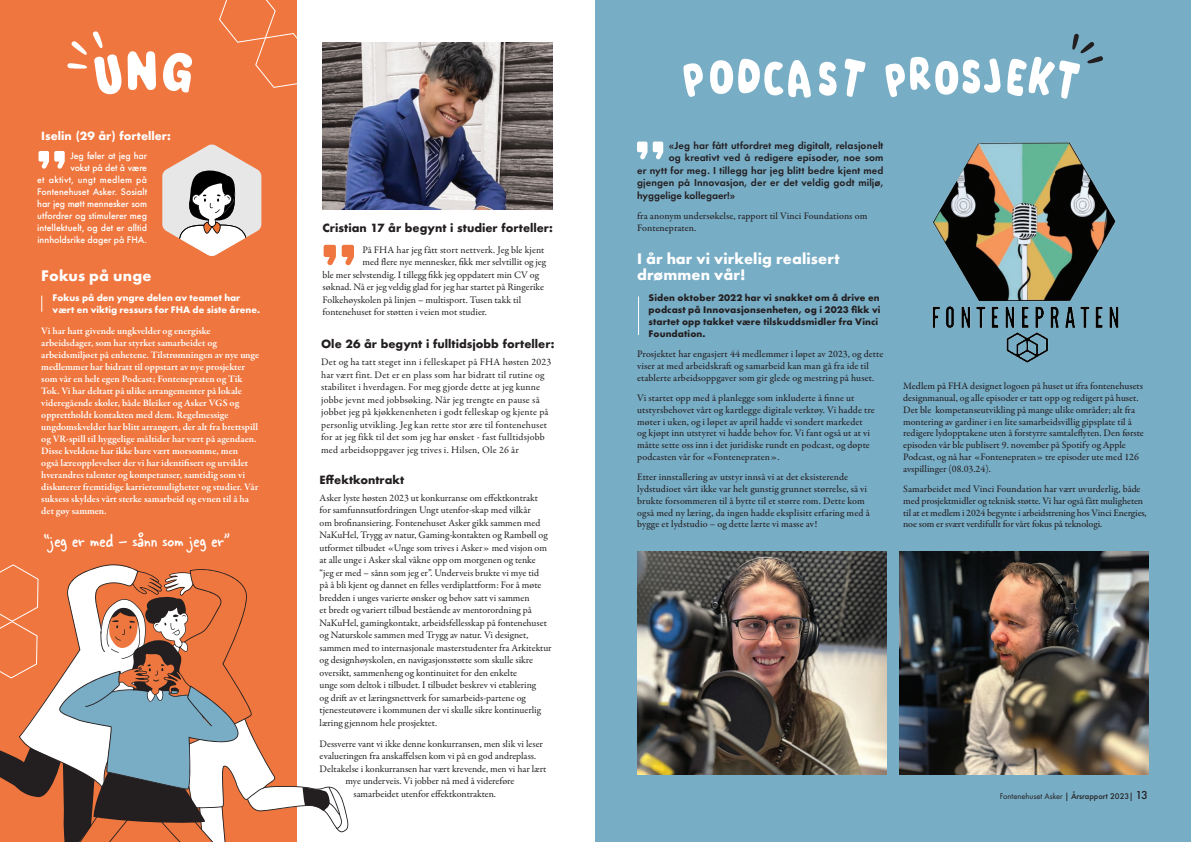
<style>
.page{position:relative;width:1191px;height:842px;background:#fff}
.page>*{position:absolute;margin:0;border:0;box-sizing:border-box;transform-origin:0 0}
.t1{font:20px "Skippy Sharp";color:#fff}
.t2{font:700 16px/16px "Futura PT";letter-spacing:.01em;color:#fff}
.t3{font:700 11px "Futura";color:#231f20}
.t4{font:700 11px "Futura";color:#fff}
.t5{font:600 10.5px "Futura PT";letter-spacing:.01em;color:#231f20}
.t6{font:10px/12.5px "Garamond Premr Pro";color:#231f20}
.t7{font:500 10px/11.8px "Garamond Premr Pro";letter-spacing:.005em;color:#231f20}
.t8{font:600 10px/12px "Garamond Premr Pro";color:#fff}
.t9{font:10px/12.5px "Garamond Premr Pro";letter-spacing:.02em;color:#231f20}
.t10{font:500 10px/12px "Futura PT";color:#fff;text-align:right}
.t11{font:700 10px/12px "Futura PT";letter-spacing:.01em;color:#231f20}
.t12{font:700 10px/12px "Futura PT";color:#fff}
.t13{font:8.5px "Futura PT";color:#231f20}
.s1{font-weight:500}
.s2{font-weight:500;font-size:12px}
</style>
<div class="page">
<div style="left:0;top:0;width:296px;height:842px;background:#ef763e"></div>
<svg style="left:71px;top:41px;width:16px;height:14px"></svg>
<svg style="left:67px;top:63px;width:20px;height:6px"></svg>
<svg style="left:93px;top:31px;width:10px;height:17px"></svg>
<svg style="left:94px;top:54px;width:27px;height:40px"></svg>
<svg style="left:163px;top:52px;width:29px;height:41px"></svg>
<svg style="left:128px;top:51px;width:28px;height:39px"></svg>
<svg style="left:39px;top:151px;width:26px;height:18px"></svg>
<svg style="left:41px;top:296px;width:1px;height:16px"></svg>
<svg style="left:219px;top:0;width:78px;height:88px"></svg>
<svg style="left:296px;top:180px;width:27px;height:59px"></svg>
<svg style="left:324px;top:245px;width:12px;height:20px"></svg>
<svg style="left:342px;top:245px;width:12px;height:20px"></svg>
<img style="left:323px;top:42px;width:230px;height:168px">
<div style="left:595px;top:0;width:596px;height:842px;background:#78adc6"></div>
<svg style="left:162px;top:144px;width:99px;height:112px"></svg>
<svg style="left:885px;top:56px;width:115px;height:41px"></svg>
<svg style="left:1007px;top:34px;width:96px;height:65px"></svg>
<img style="left:899px;top:552px;width:249px;height:223px">
<img style="left:637px;top:552px;width:249px;height:223px">
<img style="left:932px;top:142px;width:187px;height:221px">
<svg style="left:683px;top:63px;width:20px;height:34px"></svg>
<svg style="left:819px;top:61px;width:18px;height:35px"></svg>
<svg style="left:844px;top:59px;width:21px;height:38px"></svg>
<svg style="left:637px;top:142px;width:10px;height:17px"></svg>
<svg style="left:653px;top:142px;width:10px;height:17px"></svg>
<svg style="left:710px;top:58px;width:101px;height:40px"></svg>
<hr style="left:638px;top:296px;width:1px;height:39px;background:#fff">
<svg style="left:0;top:564px;width:348px;height:278px"></svg>
<p class="t4" style="left:41px;top:128px;width:131px">Iselin (29 år) forteller:</p>
<p class="t10" style="left:37px;top:149px;width:111px">Jeg føler at jeg har<br>vokst på det å være<br>et aktivt, ungt medlem på<br>Fontenehuset Asker. Sosialt har jeg møtt mennesker som utfordrer og stimulerer meg intellektuelt, og det er alltid innholdsrike dager på FHA.</p>
<p class="t2" style="left:41px;top:267px;width:112px">Fokus på unge</p>
<p class="t12" style="left:53px;top:292px;width:209px">Fokus på den yngre delen av teamet har vært en viktig ressurs for FHA de siste årene.</p>
<p class="t8" style="left:41px;top:325px;width:219px">Vi har hatt givende ungkvelder og energiske arbeidsdager, som har styrket samarbeidet og arbeidsmiljøet på enhetene. Tilstrømningen av nye unge medlemmer har bidratt til oppstart av nye prosjekter som vår en helt egen Podcast; Fontenepraten og Tik Tok. Vi har deltatt på ulike arrangementer på lokale videregående skoler, både Bleiker og Asker VGS og opprettholdt kontakten med dem. Regelmessige ungdomskvelder har blitt arrangert, der alt fra brettspill og VR-spill til hyggelige måltider har vært på agendaen.<br>Disse kveldene har ikke bare vært morsomme, men<br>også læreopplevelser der vi har identifisert og utviklet hverandres talenter og kompetanser, samtidig som vi diskuterer fremtidige karrieremuligheter og studier. Vår suksess skyldes vårt sterke samarbeid og evnen til å ha det gøy sammen.</p>
<p class="t1" style="left:44px;top:528px;width:188px">“jeg er med – sånn som jeg er”</p>
<p class="t3" style="left:323px;top:219px;width:232px">Cristian 17 år begynt i studier forteller:</p>
<p class="t6" style="left:362px;top:243px;width:183px">På FHA har jeg fått stort nettverk. Jeg ble kjent</p>
<p class="t6" style="left:362px;top:256px;width:185px">med flere nye mennesker, fikk mer selvtillit og jeg</p>
<p class="t6" style="left:323px;top:268px;width:218px">ble mer selvstendig. I tillegg fikk jeg oppdatert min CV og</p>
<p class="t6" style="left:323px;top:281px;width:223px">søknad. Nå er jeg veldig glad for jeg har startet på Ringerike</p>
<p class="t6" style="left:323px;top:293px;width:200px">Folkehøyskolen på linjen – multisport. Tusen takk til</p>
<p class="t6" style="left:323px;top:306px;width:166px">fontenehuset for støtten i veien mot studier.</p>
<p class="t3" style="left:321px;top:335px;width:235px">Ole 26 år begynt i fulltidsjobb forteller:</p>
<p class="t9" style="left:321px;top:356px;width:232px">Det og ha tatt steget inn i felleskapet på FHA høsten 2023 har vært fint. Det er en plass som har bidratt til rutine og stabilitet i hverdagen. For meg gjorde dette at jeg kunne jobbe jevnt med jobbsøking. Når jeg trengte en pause så jobbet jeg på kjøkkenenheten i godt felleskap og kjente på personlig utvikling. Jeg kan rette stor ære til fontenehuset for at jeg fikk til det som jeg har ønsket - fast fulltidsjobb med arbeidsoppgaver jeg trives i. Hilsen, Ole 26 år</p>
<p class="t6" style="left:320px;top:492px;width:233px">Asker lyste høsten 2023 ut konkurranse om effektkontrakt<br>for samfunnsutfordringen Ungt utenfor-skap med vilkår<br>om brofinansiering. Fontenehuset Asker gikk sammen med NaKuHel, Trygg av natur, Gaming-kontakten og Rambøll og utformet tilbudet «Unge som trives i Asker» med visjon om at alle unge i Asker skal våkne opp om morgenen og tenke “jeg er med – sånn som jeg er”. Underveis brukte vi mye tid<br>på å bli kjent og dannet en felles verdiplattform: For å møte bredden i unges varierte ønsker og behov satt vi sammen<br>et bredt og variert tilbud bestående av mentorordning på NaKuHel, gamingkontakt, arbeidsfellesskap på fontenehuset og Naturskole sammen med Trygg av natur. Vi designet, sammen med to internasjonale masterstudenter fra Arkitektur og designhøyskolen, en navigasjonsstøtte som skulle sikre oversikt, sammenheng og kontinuitet for den enkelte<br>unge som deltok i tilbudet. I tilbudet beskrev vi etablering<br>og drift av et læringsnettverk for samarbeids-partene og tjenesteutøvere i kommunen der vi skulle sikre kontinuerlig læring gjennom hele prosjektet.</p>
<p class="t6" style="left:320px;top:738px;width:225px">Dessverre vant vi ikke denne konkurransen, men slik vi leser</p>
<p class="t6" style="left:320px;top:750px;width:218px">evalueringen fra anskaffelsen kom vi på en god andreplass.</p>
<p class="t6" style="left:320px;top:763px;width:228px">Deltakelse i konkurransen har vært krevende, men vi har lært</p>
<p class="t6" style="left:345px;top:775px;width:170px">mye underveis. Vi jobber nå med å videreføre</p>
<p class="t6" style="left:353px;top:788px;width:144px">samarbeidet utenfor effektkontrakten.</p>
<p class="t3" style="left:320px;top:472px;width:86px">Effektkontrakt</p>
<p class="t5" style="left:669px;top:138px;width:216px">«Jeg har fått utfordret meg digitalt, relasjonelt</p>
<p class="t5" style="left:669px;top:151px;width:216px">og kreativt ved å redigere episoder, noe som</p>
<p class="t5" style="left:637px;top:164px;width:248px">er nytt for meg. I tillegg har jeg blitt bedre kjent med</p>
<p class="t5" style="left:637px;top:176px;width:248px">gjengen på Innovasjon, der er det veldig godt miljø,</p>
<p class="t5" style="left:637px;top:189px;width:100px">hyggelige kollegaer!»</p>
<p class="t7" style="left:637px;top:210px;width:232px">fra anonym undersøkelse, rapport til Vinci Foundations om<br>Fontenepraten.</p>
<p class="t2" style="left:637px;top:250px;width:204px">I år har vi virkelig realisert drømmen vår!</p>
<p class="t11" style="left:648px;top:291px;width:233px">Siden oktober 2022 har vi snakket om å drive en podcast på Innovasjonsenheten, og i 2023 fikk vi startet opp takket være tilskuddsmidler fra Vinci Foundation.</p>
<p class="t7" style="left:637px;top:348px;width:248px">Prosjektet har engasjert 44 medlemmer i løpet av 2023, og dette viser at med arbeidskraft og samarbeid kan man gå fra ide til etablerte arbeidsoppgaver som gir glede og mestring på huset.</p>
<p class="t7" style="left:637px;top:392px;width:239px">Vi startet opp med å planlegge som inkluderte å finne ut utstyrsbehovet vårt og kartlegge digitale verktøy. Vi hadde tre møter i uken, og i løpet av april hadde vi sondert markedet<br>og kjøpt inn utstyret vi hadde behov for. Vi fant også ut at vi måtte sette oss inn i det juridiske rundt en podcast, og døpte podcasten vår for «Fontenepraten».</p>
<p class="t7" style="left:637px;top:471px;width:234px">Etter innstallering av utstyr innså vi at det eksisterende lydstudioet vårt ikke var helt gunstig grunnet størrelse, så vi brukte forsommeren til å bytte til et større rom. Dette kom også med ny læring, da ingen hadde eksplisitt erfaring med å bygge et lydstudio – og dette lærte vi masse av!</p>
<p class="t7" style="left:903px;top:380px;width:242px">Medlem på FHA designet logoen på huset ut ifra fontenehusets designmanual, og alle episoder er tatt opp og redigert på huset.<br>Det ble kompetanseutvikling på mange ulike områder; alt fra montering av gardiner i en lite samarbeidsvillig gipsplate til å redigere lydopptakene uten å forstyrre samtaleflyten. Den første episoden vår ble publisert 9. november på Spotify og Apple Podcast, og nå har «Fontenepraten» tre episoder ute med 126 avspillinger (08.03.24).</p>
<p class="t7" style="left:903px;top:483px;width:245px">Samarbeidet med Vinci Foundation har vært uvurderlig, både med prosjektmidler og teknisk støtte. Vi har også fått muligheten til at et medlem i 2024 begynte i arbeidstrening hos Vinci Energies, noe som er svært verdifullt for vårt fokus på teknologi.</p>
<p class="t13" style="left:999px;top:791px;width:150px">Fontenehuset Asker <span class="s1">| Årsrapport 2023|</span> <span class="s2">13</span></p>
</div>
